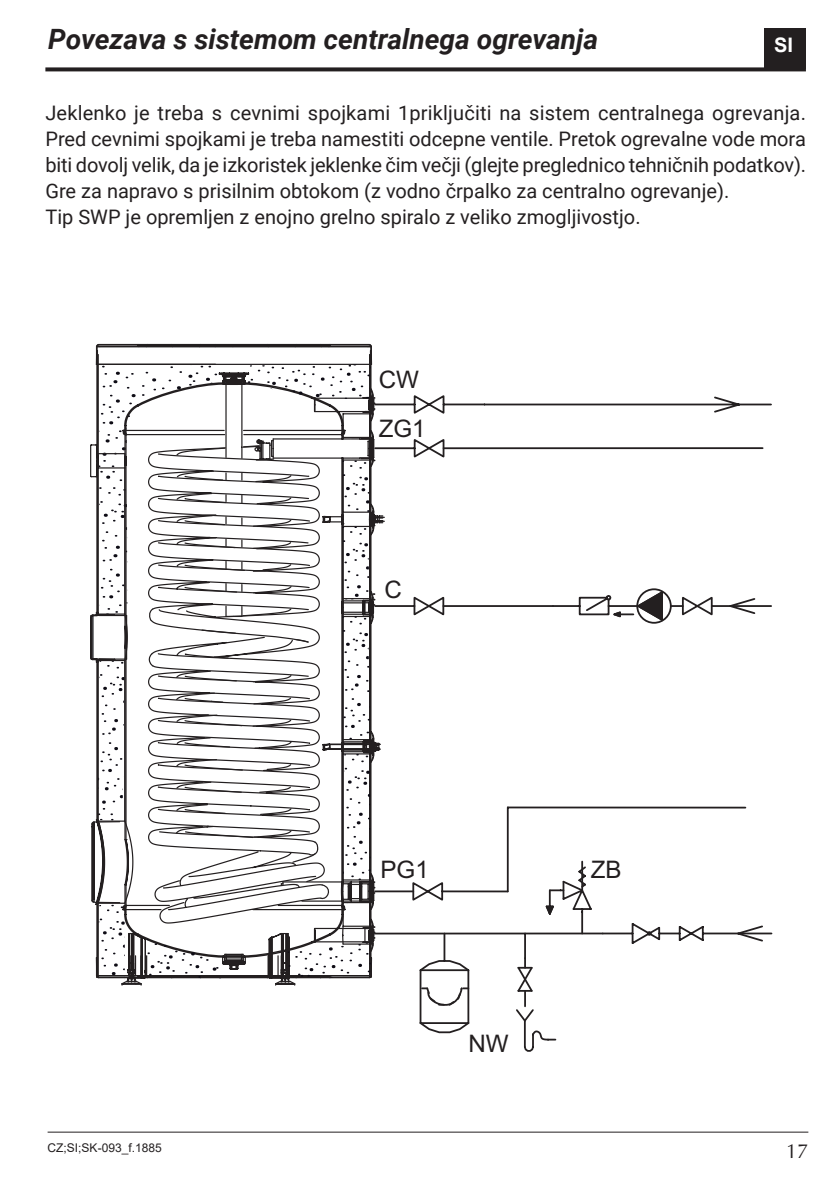
<style>
.page{position:relative;width:840px;height:1191px;background:#fff}
.page>*{position:absolute;margin:0;border:0;box-sizing:border-box;transform-origin:0 0}
.t1{font:italic 700 28px "Roboto";color:#231f20}
.t2{font:24.2px/49.2px "Arial";color:#231f20}
.t3{font:20px/26px "Roboto";color:#231f20}
.t4{font:20px "Ottawa";color:#231f20}
.t5{font:700 20px "Arial";color:#fff}
.t6{font:12px "Arial";color:#231f20}
</style>
<div class="page">
<hr style="left:48px;top:1131px;width:759px;height:1px;background:#231f20">
<svg style="left:92px;top:344px;width:281px;height:641px"></svg>
<svg style="left:96px;top:904px;width:127px;height:80px"></svg>
<svg style="left:245px;top:364px;width:527px;height:688px"></svg>
<svg style="left:45px;top:67px;width:760px;height:4px;fill:#231f20"></svg>
<div style="left:763px;top:28px;width:42px;height:41px;background:#231f20"></div>
<h1 class="t1" style="left:48px;top:20px;width:551px">Povezava s sistemom centralnega ogrevanja</h1>
<p class="t5" style="left:773px;top:31px;width:20px">SI</p>
<p class="t3" style="left:45px;top:99px;width:761px">Jeklenko je treba s cevnimi spojkami 1priključiti na sistem centralnega ogrevanja.<br>Pred cevnimi spojkami je treba namestiti odcepne ventile. Pretok ogrevalne vode mora biti dovolj velik, da je izkoristek jeklenke čim večji (glejte preglednico tehničnih podatkov).<br>Gre za napravo s prisilnim obtokom (z vodno črpalko za centralno ogrevanje).<br>Tip SWP je opremljen z enojno grelno spiralo z veliko zmogljivostjo.</p>
<p class="t2" style="left:378px;top:355px;width:48px">CW<br>ZG1</p>
<p class="t2" style="left:384px;top:565px;width:19px">C</p>
<p class="t2" style="left:380px;top:845px;width:50px">PG1</p>
<p class="t2" style="left:590px;top:844px;width:32px">ZB</p>
<p class="t2" style="left:468px;top:1018px;width:42px">NW</p>
<p class="t6" style="left:48px;top:1139px;width:116px">CZ;SI;SK-093_f.1885</p>
<p class="t4" style="left:785px;top:1139px;width:24px">17</p>
</div>
